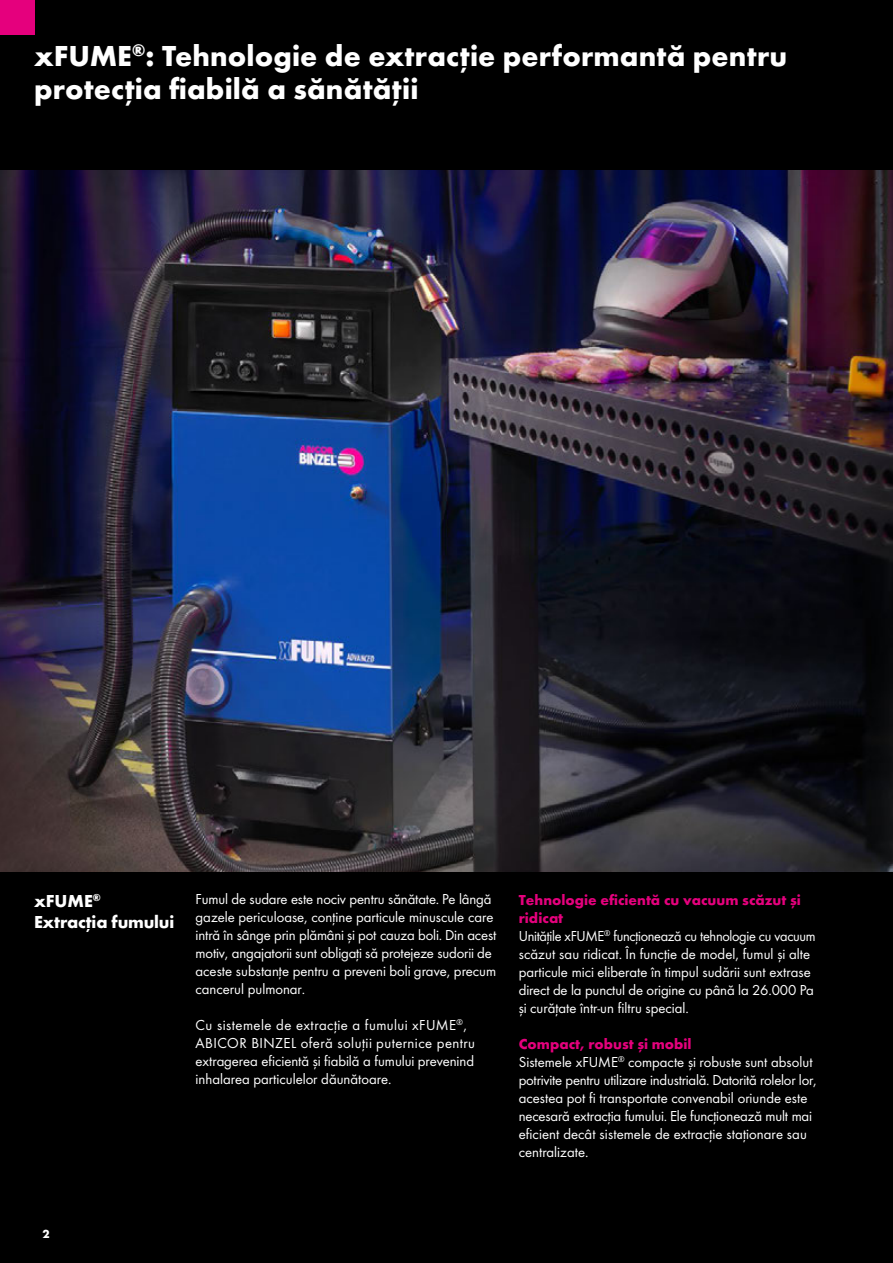
<style>
.page{position:relative;width:893px;height:1263px;background:#000}
.page>*{position:absolute;margin:0;border:0;box-sizing:border-box;transform-origin:0 0}
.t1{font:700 30px/33px "Futura TOT";letter-spacing:.005em;color:#fff}
.t2{font:700 18px/21px "Futura TOT";letter-spacing:-.01em;color:#fff}
.t3{font:15px/18px "Futura TOT Boo";color:#fff}
.t4{font:700 15px/18px "Futura TOT";color:#e5007d}
.t5{font:700 12px "Futura TOT";color:#fff}
</style>
<div class="page">
<div style="left:0;top:0;width:34px;height:34px;background:#e5007d"></div>
<img style="left:0;top:170px;width:893px;height:702px">
<h1 class="t1" style="left:34px;top:39px;width:755px">xFUME<sup>®</sup>: Tehnologie de extracţie performantă pentru protecţia fiabilă a sănătăţii</h1>
<p class="t2" style="left:34px;top:890px;width:142px">xFUME<sup>®<br></sup>Extracţia fumului</p>
<p class="t3" style="left:196px;top:890px;width:302px">Fumul de sudare este nociv pentru sănătate. Pe lângă gazele periculoase, conţine particule minuscule care intră în sânge prin plămâni și pot cauza boli. Din acest motiv, angajatorii sunt obligaţi să protejeze sudorii de aceste substanţe pentru a preveni boli grave, precum cancerul pulmonar.</p>
<p class="t3" style="left:196px;top:1016px;width:281px">Cu sistemele de extracţie a fumului xFUME<sup>®</sup>, ABICOR BINZEL oferă soluţii puternice pentru extragerea eficientă și fiabilă a fumului prevenind inhalarea particulelor dăunătoare.</p>
<p class="t4" style="left:519px;top:891px;width:284px">Tehnologie eficientă cu vacuum scăzut și ridicat</p>
<p class="t3" style="left:519px;top:927px;width:298px">Unităţile xFUME<sup>®</sup> funcţionează cu tehnologie cu vacuum scăzut sau ridicat. În funcţie de model, fumul și alte particule mici eliberate în timpul sudării sunt extrase direct de la punctul de origine cu până la 26.000 Pa și curăţate într-un filtru special.</p>
<p class="t4" style="left:519px;top:1035px;width:174px">Compact, robust și mobil</p>
<p class="t3" style="left:519px;top:1053px;width:299px">Sistemele xFUME<sup>®</sup> compacte și robuste sunt absolut potrivite pentru utilizare industrială. Datorită rolelor lor, acestea pot fi transportate convenabil oriunde este necesară extracţia fumului. Ele funcţionează mult mai eficient decât sistemele de extracţie staţionare sau centralizate.</p>
<p class="t5" style="left:43px;top:1227px;width:9px">2</p>
</div>
